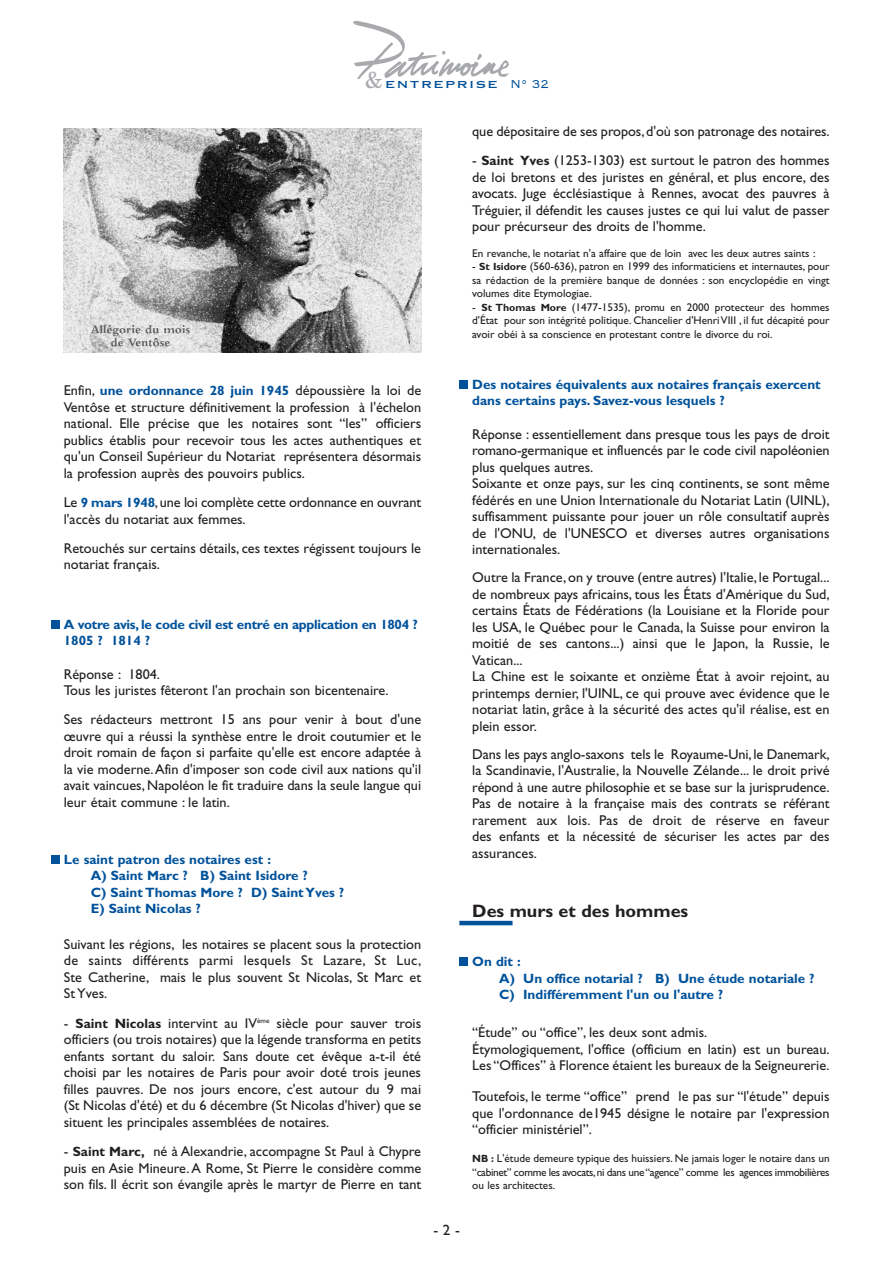
<style>
.page{position:relative;width:893px;height:1262px;background:#fff}
.page>*{position:absolute;margin:0;border:0;box-sizing:border-box;transform-origin:0 0}
.t1{font:22.2px "New Century Schlbk";color:#a8a9ad}
.t2{font:700 18px "Gill Sans";color:#231f20}
.t3{font:15px "Gill Sans";color:#231f20}
.t4{font:14.25px/16.5px "Gill Sans";color:#231f20;text-align:justify}
.t5{font:700 13.5px/16.5px "Gill Sans";color:#01529b}
.t6{font:700 13.5px/16.5px "Gill Sans";letter-spacing:-.02em;color:#01529b}
.t7{font:11.25px/13.5px "Gill Sans";color:#231f20;text-align:justify}
.t8{font:9.6px "Copperplate Thirty One AB";letter-spacing:.18em;color:#01519b;scale:1.2 1}
.s1{font-family:"Copperplate Thirty Two BC";font-size:15px;color:#01529b}
.s2{font-weight:700;font-size:13.5px;color:#01529b}
.s3{font-weight:700;font-size:13.5px}
.s4{font-weight:700;font-size:10.5px}
</style>
<div class="page">
<svg style="left:353px;top:21px;width:156px;height:58px"></svg>
<div style="left:459px;top:920px;width:53px;height:5px;background:#01529b"></div>
<img style="left:64px;top:128px;width:358px;height:225px">
<div style="left:51px;top:620px;width:9px;height:8px;background:#01529b"></div>
<div style="left:51px;top:855px;width:9px;height:8px;background:#01529b"></div>
<div style="left:459px;top:380px;width:9px;height:8px;background:#01529b"></div>
<div style="left:459px;top:957px;width:9px;height:9px;background:#01529b"></div>
<h1 class="t1" style="left:365px;top:71px;width:20px">&amp;</h1>
<p class="t8" style="left:385px;top:79px;width:138px">ENTREPRISE <span class="s1">N° 32</span></p>
<p class="t4" style="left:64px;top:384px;width:359px">Enfin, <span class="s2">une ordonnance 28 juin 1945</span> dépoussière la loi de Ventôse et structure définitivement la profession à l'échelon national. Elle précise que les notaires sont “les” officiers publics établis pour recevoir tous les actes authentiques et qu'un Conseil Supérieur du Notariat représentera désormais la profession auprès des pouvoirs publics.</p>
<p class="t4" style="left:64px;top:496px;width:359px">Le <span class="s2">9 mars 1948</span>,une loi complète cette ordonnance en ouvrant l'accès du notariat aux femmes.</p>
<p class="t4" style="left:64px;top:541px;width:359px">Retouchés sur certains détails, ces textes régissent toujours le notariat français.</p>
<p class="t6" style="left:64px;top:617px;width:355px">A votre avis, le code civil est entré en application en 1804 ?<br>1805 ? 1814 ?</p>
<p class="t4" style="left:64px;top:667px;width:326px">Réponse : 1804.<br>Tous les juristes fêteront l'an prochain son bicentenaire.</p>
<p class="t4" style="left:64px;top:713px;width:359px">Ses rédacteurs mettront 15 ans pour venir à bout d'une œuvre qui a réussi la synthèse entre le droit coutumier et le droit romain de façon si parfaite qu'elle est encore adaptée à la vie moderne.Afin d'imposer son code civil aux nations qu'il avait vaincues, Napoléon le fit traduire dans la seule langue qui leur était commune : le latin.</p>
<p class="t5" style="left:91px;top:852px;width:255px;text-indent:-27px">Le saint patron des notaires est :<br>A) Saint Marc ? B) Saint Isidore ?<br>C) Saint Thomas More ? D) Saint Yves ?<br>E) Saint Nicolas ?</p>
<p class="t4" style="left:64px;top:937px;width:359px">Suivant les régions, les notaires se placent sous la protection de saints différents parmi lesquels St Lazare, St Luc, Ste Catherine, mais le plus souvent St Nicolas, St Marc et St Yves.</p>
<p class="t4" style="left:64px;top:1016px;width:359px">- <span class="s3">Saint Nicolas</span> intervint au IV<sup>ème</sup> siècle pour sauver trois officiers (ou trois notaires) que la légende transforma en petits enfants sortant du saloir. Sans doute cet évêque a-t-il été choisi par les notaires de Paris pour avoir doté trois jeunes filles pauvres. De nos jours encore, c'est autour du 9 mai (St Nicolas d'été) et du 6 décembre (St Nicolas d'hiver) que se situent les principales assemblées de notaires.</p>
<p class="t4" style="left:64px;top:1144px;width:359px">- <span class="s3">Saint Marc,</span> né à Alexandrie, accompagne St Paul à Chypre puis en Asie Mineure.A Rome, St Pierre le considère comme son fils. Il écrit son évangile après le martyr de Pierre en tant</p>
<p class="t4" style="left:472px;top:124px;width:359px">que dépositaire de ses propos,d'où son patronage des notaires.</p>
<p class="t4" style="left:472px;top:154px;width:359px">- <span class="s3">Saint Yves</span> (1253-1303) est surtout le patron des hommes de loi bretons et des juristes en général, et plus encore, des avocats. Juge écclésiastique à Rennes, avocat des pauvres à Tréguier, il défendit les causes justes ce qui lui valut de passer pour précurseur des droits de l'homme.</p>
<p class="t7" style="left:472px;top:248px;width:345px">En revanche, le notariat n'a affaire que de loin avec les deux autres saints :</p>
<p class="t7" style="left:472px;top:261px;width:359px">- <span class="s4">St Isidore</span> (560-636), patron en 1999 des informaticiens et internautes, pour sa rédaction de la première banque de données : son encyclopédie en vingt volumes dite Etymologiae.</p>
<p class="t7" style="left:472px;top:302px;width:359px">- <span class="s4">St Thomas More</span> (1477-1535), promu en 2000 protecteur des hommes d'État pour son intégrité politique. Chancelier d'Henri VIII , il fut décapité pour avoir obéi à sa conscience en protestant contre le divorce du roi.</p>
<p class="t5" style="left:472px;top:377px;width:350px">Des notaires équivalents aux notaires français exercent dans certains pays. Savez-vous lesquels ?</p>
<p class="t4" style="left:472px;top:427px;width:359px;text-align:left">Réponse : essentiellement dans presque tous les pays de droit romano-germanique et influencés par le code civil napoléonien plus quelques autres.<br>Soixante et onze pays, sur les cinq continents, se sont même fédérés en une Union Internationale du Notariat Latin (UINL), suffisamment puissante pour jouer un rôle consultatif auprès de l'ONU, de l'UNESCO et diverses autres organisations internationales.</p>
<p class="t4" style="left:472px;top:570px;width:359px;text-align:left">Outre la France, on y trouve (entre autres) l'Italie, le Portugal... de nombreux pays africains, tous les États d'Amérique du Sud, certains États de Fédérations (la Louisiane et la Floride pour les USA, le Québec pour le Canada, la Suisse pour environ la moitié de ses cantons...) ainsi que le Japon, la Russie, le Vatican...<br>La Chine est le soixante et onzième État à avoir rejoint, au printemps dernier, l'UINL, ce qui prouve avec évidence que le notariat latin, grâce à la sécurité des actes qu'il réalise, est en plein essor.</p>
<p class="t4" style="left:472px;top:747px;width:359px">Dans les pays anglo-saxons tels le Royaume-Uni,le Danemark, la Scandinavie, l'Australie, la Nouvelle Zélande... le droit privé répond à une autre philosophie et se base sur la jurisprudence.<br>Pas de notaire à la française mais des contrats se référant rarement aux lois. Pas de droit de réserve en faveur des enfants et la nécessité de sécuriser les actes par des assurances.</p>
<p class="t2" style="left:472px;top:904px;width:217px">Des murs et des hommes</p>
<p class="t5" style="left:499px;top:955px;width:317px;text-indent:-27px">On dit :<br>A) Un office notarial ? B) Une étude notariale ?<br>C) Indifféremment l'un ou l'autre ?</p>
<p class="t4" style="left:472px;top:1025px;width:359px;text-align:left">“Étude” ou “office”, les deux sont admis.<br>Étymologiquement, l'office (officium en latin) est un bureau.<br>Les “Offices” à Florence étaient les bureaux de la Seigneurerie.</p>
<p class="t4" style="left:472px;top:1090px;width:359px">Toutefois, le terme “office” prend le pas sur “l'étude” depuis que l'ordonnance de1945 désigne le notaire par l'expression “officier ministériel”.</p>
<p class="t7" style="left:472px;top:1153px;width:359px"><span class="s4">NB :</span> L'étude demeure typique des huissiers. Ne jamais loger le notaire dans un “cabinet” comme les avocats,ni dans une “agence” comme les agences immobilières ou les architectes.</p>
<p class="t3" style="left:433px;top:1225px;width:28px">- 2 -</p>
</div>
